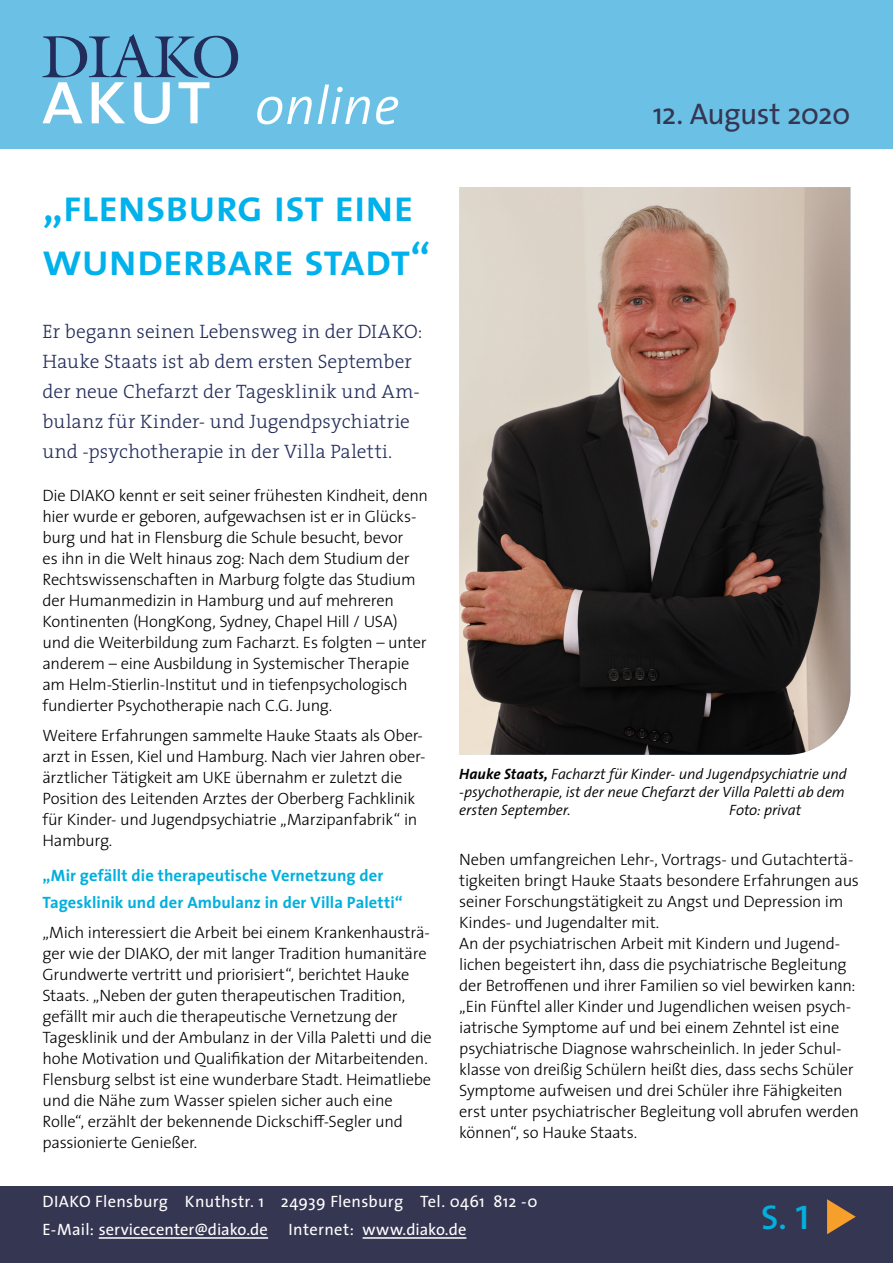
<style>
.page{position:relative;width:893px;height:1263px;background:#fff}
.page>*{position:absolute;margin:0;border:0;box-sizing:border-box;transform-origin:0 0}
.Headline_Hellblau_36{font:italic 300 54px "The Sans";letter-spacing:.005em;color:#fff}
.Inhalt_Headline{font:45px/54px "The Sans Semi Bold Caps";letter-spacing:-.025em;color:#00b1eb}
.Headline_20_Pt_blau{font:600 34.5px "The Sans";color:#02afdd}
.t1{font:30px "The Sans";letter-spacing:-.02em;color:#353652}
.Inhalt_Introtext{font:300 19.5px/30px "The Serif";letter-spacing:.005em;color:#232d5b}
.Inhalt_Fliesstext_11{font:300 16.5px/21px "The Sans";letter-spacing:-.015em;color:#000}
.Adresse_weiss{font:16.5px "The Sans";letter-spacing:.015em;color:#fff}
.Zwsichen-Überschrift{font:700 16.5px/27px "The Sans";letter-spacing:.005em;color:#02afdd}
.Bildunterschrift{font:italic 300 15px/18px "The Sans";letter-spacing:-.005em;color:#000}
.s1{font-weight:700}
.s2{font-weight:400;font-size:45px}
</style>
<div class="page">
<div style="left:0;top:1186px;width:893px;height:77px;background:#353652"></div>
<hr style="left:99px;top:1237px;width:169px;height:2px;background:#fff">
<hr style="left:363px;top:1237px;width:103px;height:2px;background:#fff">
<div style="left:0;top:0;width:893px;height:149px;background:#6bc1e5"></div>
<svg style="left:43px;top:34px;width:195px;height:90px"></svg>
<svg style="left:827px;top:1199px;width:29px;height:35px"></svg>
<img style="left:459px;top:187px;width:391px;height:568px">
<p class="Headline_Hellblau_36" style="left:255px;top:61px;width:146px">online</p>
<p class="Inhalt_Headline" style="left:43px;top:177px;width:390px">„flensburg ist eine wunderbare stadt“</p>
<p class="Inhalt_Introtext" style="left:43px;top:316px;width:381px">Er begann seinen Lebensweg in der DIAKO:<br>Hauke Staats ist ab dem ersten September der neue Chefarzt der Tagesklinik und Am&shy;bulanz für Kinder- und Jugendpsychiatrie und -psychotherapie in der Villa Paletti.</p>
<p class="Inhalt_Fliesstext_11" style="left:43px;top:485px;width:387px">Die DIAKO kennt er seit seiner frühesten Kindheit, denn hier wurde er geboren, aufgewachsen ist er in Glücks&shy;burg und hat in Flensburg die Schule besucht, bevor<br>es ihn in die Welt hinaus zog: Nach dem Studium der Rechtswissenschaften in Marburg folgte das Studium der Humanmedizin in Hamburg und auf mehreren Kontinenten (HongKong, Sydney, Chapel Hill / USA) und die Weiterbildung zum Facharzt. Es folgten – unter anderem – eine Ausbildung in Systemischer Therapie am Helm-Stierlin-Institut und in tiefenpsychologisch fundierter Psychotherapie nach C.G. Jung.</p>
<p class="Inhalt_Fliesstext_11" style="left:43px;top:724px;width:385px">Weitere Erfahrungen sammelte Hauke Staats als Ober&shy;arzt in Essen, Kiel und Hamburg. Nach vier Jahren ober&shy;ärztlicher Tätigkeit am UKE übernahm er zuletzt die Position des Leitenden Arztes der Oberberg Fachklinik für Kinder- und Jugendpsychiatrie „Marzipanfabrik“ in Hamburg.</p>
<p class="Zwsichen-Überschrift" style="left:43px;top:862px;width:362px">„Mir gefällt die therapeutische Vernetzung der<br>Tagesklinik und der Ambulanz in der Villa Paletti“</p>
<p class="Inhalt_Fliesstext_11" style="left:43px;top:921px;width:391px">„Mich interessiert die Arbeit bei einem Krankenhausträ&shy;ger wie der DIAKO, der mit langer Tradition humanitäre Grundwerte vertritt und priorisiert“, berichtet Hauke Staats. „Neben der guten therapeutischen Tradition, gefällt mir auch die therapeutische Vernetzung der Tagesklinik und der Ambulanz in der Villa Paletti und die hohe Motivation und Qualifikation der Mitarbeitenden.<br>Flensburg selbst ist eine wunderbare Stadt. Heimatliebe und die Nähe zum Wasser spielen sicher auch eine Rolle“, erzählt der bekennende Dickschiff-Segler und passionierte Genießer.</p>
<p class="t1" style="left:653px;top:89px;width:199px">12. August 2020</p>
<p class="Bildunterschrift" style="left:459px;top:764px;width:389px"><span class="s1">Hauke Staats,</span> Facharzt für Kinder- und Jugendpsychiatrie und -psychotherapie, ist der neue Chefarzt der Villa Paletti ab dem ersten September.</p>
<p class="Bildunterschrift" style="left:729px;top:800px;width:73px">Foto: privat</p>
<p class="Inhalt_Fliesstext_11" style="left:459px;top:848px;width:401px">Neben umfangreichen Lehr-, Vortrags- und Gutachtertä&shy;tigkeiten bringt Hauke Staats besondere Erfahrungen aus seiner Forschungstätigkeit zu Angst und Depression im Kindes- und Jugendalter mit.</p>
<p class="Inhalt_Fliesstext_11" style="left:459px;top:932px;width:401px">An der psychiatrischen Arbeit mit Kindern und Jugend&shy;lichen begeistert ihn, dass die psychiatrische Begleitung der Betroffenen und ihrer Familien so viel bewirken kann: „Ein Fünftel aller Kinder und Jugendlichen weisen psych&shy;iatrische Symptome auf und bei einem Zehntel ist eine psychiatrische Diagnose wahrscheinlich. In jeder Schul&shy;klasse von dreißig Schülern heißt dies, dass sechs Schüler Symptome aufweisen und drei Schüler ihre Fähigkeiten erst unter psychiatrischer Begleitung voll abrufen werden können“, so Hauke Staats.</p>
<p class="Adresse_weiss" style="left:43px;top:1188px;width:496px">DIAKO Flensburg Knuthstr. 1 24939 Flensburg Tel. 0461 812 -0</p>
<p class="Adresse_weiss" style="left:43px;top:1216px;width:425px">E-Mail: servicecenter@diako.de Internet: www.diako.de</p>
<p class="Headline_20_Pt_blau" style="left:761px;top:1188px;width:51px">S. <span class="s2">1</span></p>
</div>
